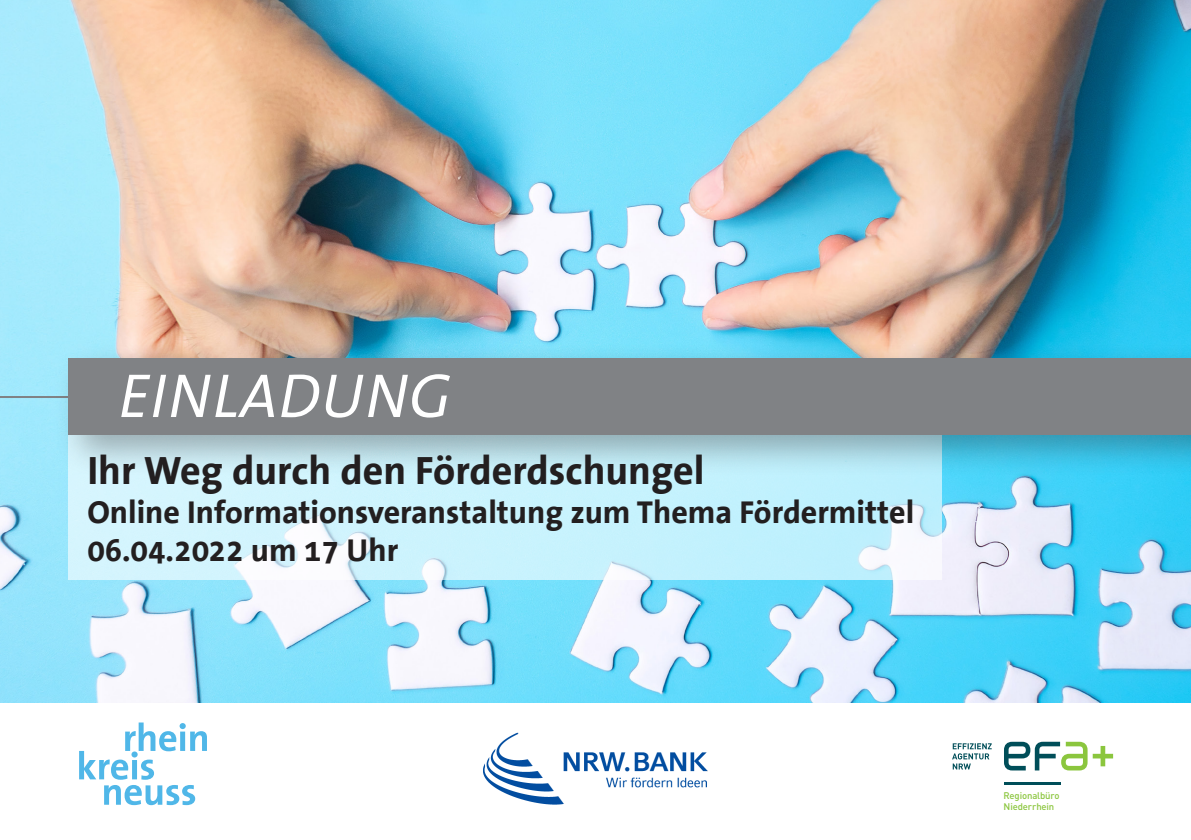
<style>
.page{position:relative;width:1191px;height:840px;background:#fff}
.page>*{position:absolute;margin:0;border:0;box-sizing:border-box;transform-origin:0 0}
.t1{font:italic 62.4px "The Sans Office";letter-spacing:.015em;color:#fff}
.t2{font:700 40px "The Sans Office";color:#231f20}
.t3{font:700 32px/38.4px "The Sans Office";color:#231f20}
.t4{font:500 9.6px/11.4px "DIN";letter-spacing:-.015em;color:#8bc63e}
</style>
<div class="page">
<img style="left:0;top:0;width:1191px;height:701px">
<svg style="left:68px;top:477px;width:873px;height:102px;background:#cef3fd"></svg>
<hr style="left:0;top:396px;width:68px;height:2px;background:#808285">
<div style="left:54px;top:343px;width:1137px;height:134px;background:#231f20;opacity:.35"></div>
<div style="left:68px;top:358px;width:1123px;height:76px;background:#808285"></div>
<svg style="left:79px;top:722px;width:128px;height:82px"></svg>
<svg style="left:952px;top:743px;width:39px;height:26px"></svg>
<svg style="left:1004px;top:741px;width:109px;height:29px"></svg>
<hr style="left:1004px;top:781px;width:56px;height:3px;background:#004e59">
<img style="left:484px;top:732px;width:223px;height:72px">
<p class="t1" style="left:119px;top:355px;width:333px">EINLADUNG</p>
<p class="t2" style="left:87px;top:444px;width:618px">Ihr Weg durch den Förderdschungel</p>
<p class="t3" style="left:87px;top:492px;width:828px">Online Informationsveranstaltung zum Thema Fördermittel<br>06.04.2022 um 17 Uhr</p>
<p class="t4" style="left:1003px;top:788px;width:58px">Regionalbüro<br>Niederrhein</p>
</div>
